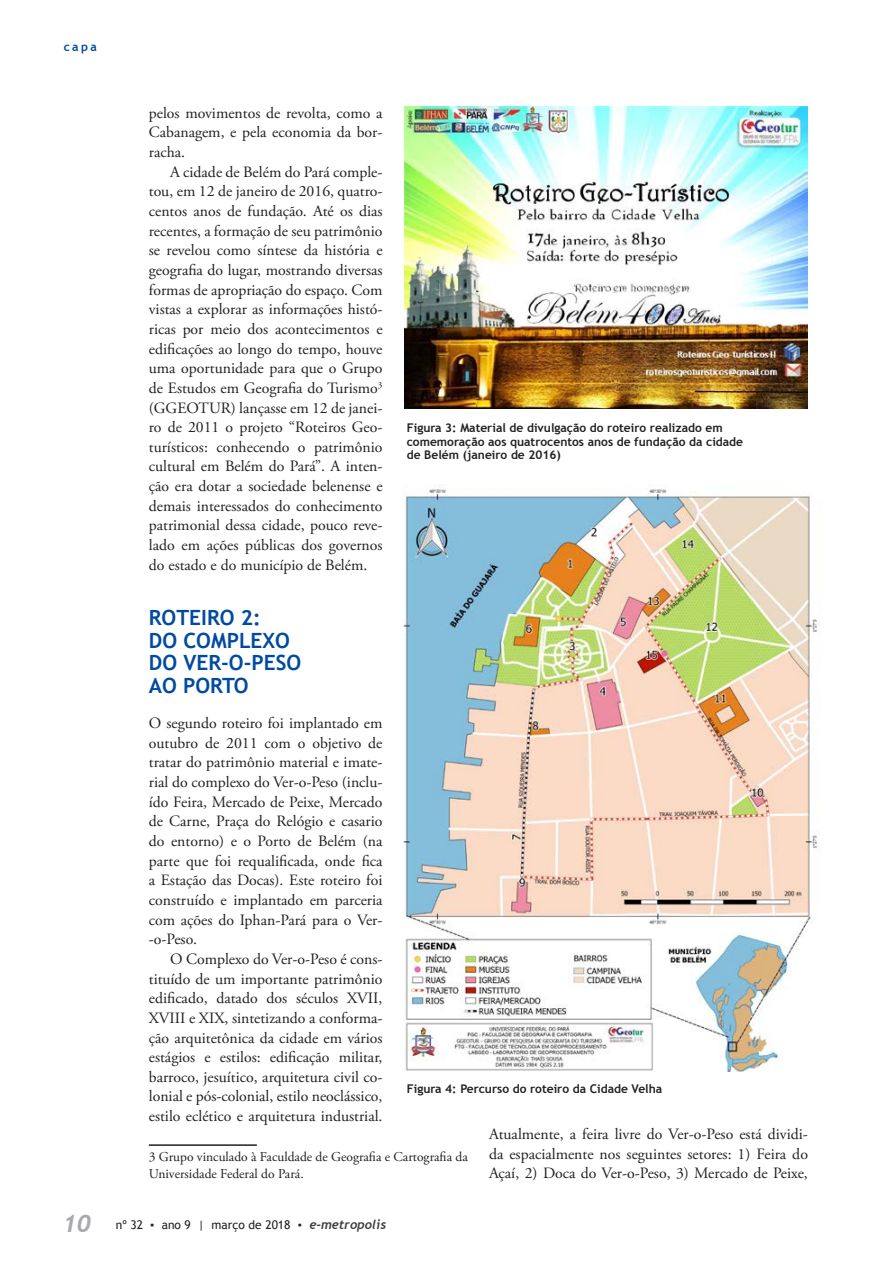
<style>
.page{position:relative;width:893px;height:1263px;background:#fff}
.page>*{position:absolute;margin:0;border:0;box-sizing:border-box;transform-origin:0 0}
.subtitulo_artigo_CA{font:700 21px/22.5px "Trebuchet MS";color:#004aa0}
.paragrafo_simples{font:15.75px/19.6px "Adobe Garamond Pro";color:#231f20;text-align:justify}
.nota_rodape{font:13.5px/16.2px "Adobe Garamond Pro";color:#231f20}
.legenda{font:700 12px/13.8px "Trebuchet MS";color:#231f20}
.t1{font:12px "Trebuchet MS";color:#231f20}
.t2{font:700 12px "Trebuchet MS";color:#004aa0}
.s1{font-family:"Trebuchet";font-weight:700;font-style:italic;font-size:24px;color:#a8a9ad}
.s2{font-family:"Trebuchet";font-weight:700;font-style:italic;font-size:12.75px;color:#3e3e3f}
</style>
<div class="page">
<hr style="left:149px;top:1144px;width:108px;height:2px;background:#231f20">
<img style="left:404px;top:106px;width:404px;height:303px">
<img style="left:404px;top:487px;width:416px;height:585px">
<p class="t2" style="left:64px;top:40px;width:35px">capa</p>
<p class="paragrafo_simples" style="left:149px;top:103px;width:235px">pelos movimentos de revolta, como a Cabanagem, e pela economia da bor&shy;racha.</p>
<p class="paragrafo_simples" style="left:149px;top:162px;width:235px;text-indent:21px">A cidade de Belém do Pará comple&shy;tou, em 12 de janeiro de 2016, quatro&shy;centos anos de fundação. Até os dias recentes, a formação de seu patrimônio se revelou como síntese da história e geografia do lugar, mostrando diversas formas de apropriação do espaço. Com vistas a explorar as informações histó&shy;ricas por meio dos acontecimentos e edificações ao longo do tempo, houve uma oportunidade para que o Grupo de Estudos em Geografia do Turismo<sup>3 </sup>(GGEOTUR) lançasse em 12 de janei&shy;ro de 2011 o projeto “Roteiros Geo&shy;turísticos: conhecendo o patrimônio cultural em Belém do Pará”. A inten&shy;ção era dotar a sociedade belenense e demais interessados do conhecimento patrimonial dessa cidade, pouco reve&shy;lado em ações públicas dos governos do estado e do município de Belém.</p>
<p class="subtitulo_artigo_CA" style="left:149px;top:606px;width:154px">ROTEIRO 2:<br>DO COMPLEXO<br>DO VER-O-PESO<br>AO PORTO</p>
<p class="paragrafo_simples" style="left:149px;top:714px;width:235px">O segundo roteiro foi implantado em outubro de 2011 com o objetivo de tratar do patrimônio material e imate&shy;rial do complexo do Ver-o-Peso (inclu&shy;ído Feira, Mercado de Peixe, Mercado de Carne, Praça do Relógio e casario do entorno) e o Porto de Belém (na parte que foi requalificada, onde fica a Estação das Docas). Este roteiro foi construído e implantado em parceria com ações do Iphan-Pará para o Ver--o-Peso.</p>
<p class="paragrafo_simples" style="left:149px;top:950px;width:235px;text-indent:21px">O Complexo do Ver-o-Peso é cons&shy;tituído de um importante patrimônio edificado, datado dos séculos XVII, XVIII e XIX, sintetizando a conforma&shy;ção arquitetônica da cidade em vários estágios e estilos: edificação militar, barroco, jesuítico, arquitetura civil co&shy;lonial e pós-colonial, estilo neoclássico, estilo eclético e arquitetura industrial.</p>
<p class="nota_rodape" style="left:149px;top:1149px;width:320px">3 Grupo vinculado à Faculdade de Geografia e Cartografia da<br>Universidade Federal do Pará.</p>
<p class="legenda" style="left:407px;top:421px;width:317px">Figura 3: Material de divulgação do roteiro realizado em</p>
<p class="legenda" style="left:407px;top:434px;width:338px">comemoração aos quatrocentos anos de fundação da cidade de Belém (janeiro de 2016)</p>
<p class="legenda" style="left:407px;top:1081px;width:257px">Figura 4: Percurso do roteiro da Cidade Velha</p>
<p class="paragrafo_simples" style="left:489px;top:1125px;width:320px">Atualmente, a feira livre do Ver-o-Peso está dividi&shy;da espacialmente nos seguintes setores: 1) Feira do Açaí, 2) Doca do Ver-o-Peso, 3) Mercado de Peixe,</p>
<p class="t1" style="left:63px;top:1218px;width:325px"><span class="s1">10</span> nº 32 ▪ ano 9 | março de 2018 ▪ <span class="s2">e-metropolis</span></p>
</div>
